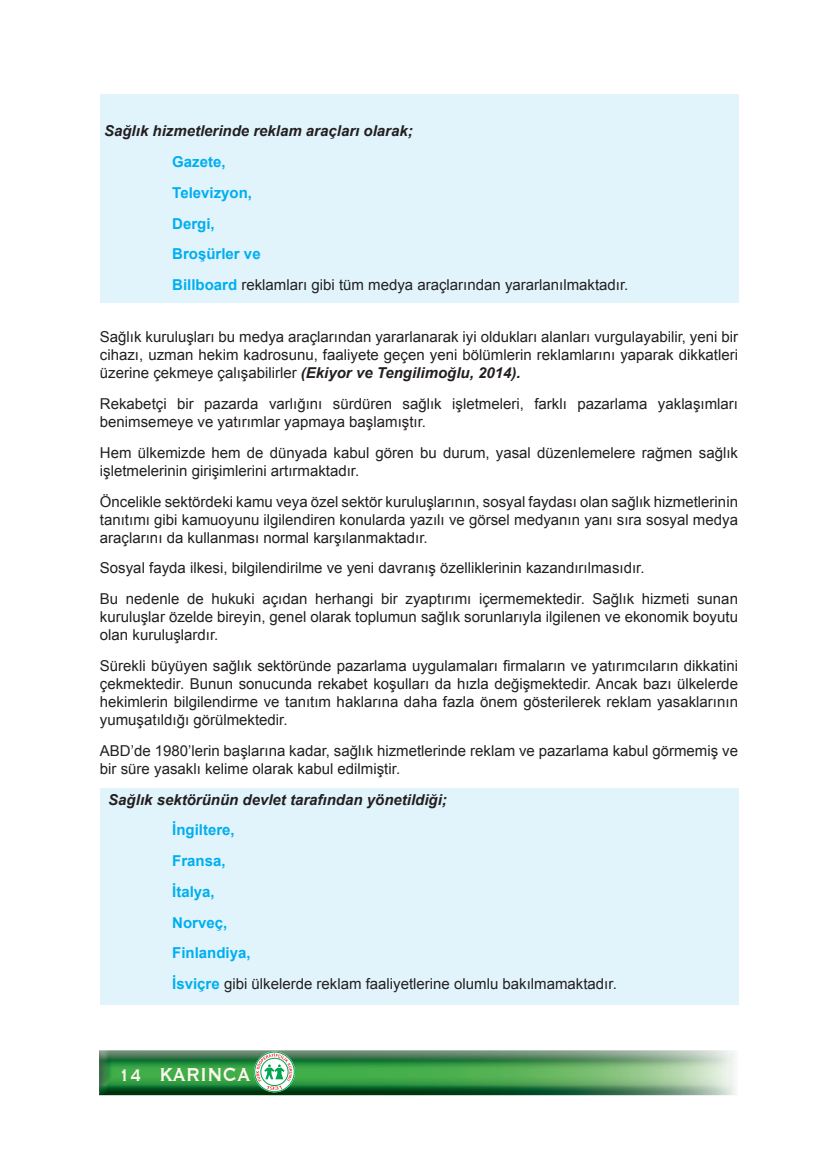
<style>
.page{position:relative;width:838px;height:1170px;background:#fff}
.page>*{position:absolute;margin:0;border:0;box-sizing:border-box;transform-origin:0 0}
.t1{font:700 24.3px "Copperplate Gothic BT";color:#fef7ee;scale:.83 1}
.t2{font:15px/18px "Arial";color:#231f20}
.t3{font:italic 700 15px "Arial";color:#231f20}
.s1{font-weight:700;color:#00aeef}
.s2{font-weight:700;font-style:italic}
.s3{font-size:21.6px}
</style>
<div class="page">
<img style="left:99px;top:1092px;width:639px;height:3px">
<img style="left:99px;top:1050px;width:639px;height:42px">
<svg style="left:254px;top:1051px;width:41px;height:41px"></svg>
<div style="left:254px;top:1051px;width:40px;height:40px;border:1px solid #00a54f;border-radius:50%"></div>
<svg style="left:256px;top:1052px;width:36px;height:37px"></svg>
<div style="left:100px;top:788px;width:638px;height:217px;background:#e1f4fc"></div>
<div style="left:100px;top:95px;width:638px;height:208px;background:#e1f4fc"></div>
<p class="t3" style="left:104px;top:121px;width:310px">Sağlık hizmetlerinde reklam araçları olarak;</p>
<p class="t2" style="left:172px;top:147px;width:457px;line-height:30.8px"><span class="s1">Gazete,<br>Televizyon,<br>Dergi,<br>Broşürler ve<br>Billboard</span> reklamları gibi tüm medya araçlarından yararlanılmaktadır.</p>
<p class="t2" style="left:100px;top:328px;width:639px;text-align:justify">Sağlık kuruluşları bu medya araçlarından yararlanarak iyi oldukları alanları vurgulayabilir, yeni bir cihazı, uzman hekim kadrosunu, faaliyete geçen yeni bölümlerin reklamlarını yaparak dikkatleri üzerine çekmeye çalışabilirler <span class="s2">(Ekiyor ve Tengilimoğlu, 2014).</span></p>
<p class="t2" style="left:100px;top:395px;width:639px">Rekabetçi bir pazarda varlığını sürdüren sağlık işletmeleri, farklı pazarlama yaklaşımları benimsemeye ve yatırımlar yapmaya başlamıştır.</p>
<p class="t2" style="left:100px;top:443px;width:639px">Hem ülkemizde hem de dünyada kabul gören bu durum, yasal düzenlemelere rağmen sağlık işletmelerinin girişimlerini artırmaktadır.</p>
<p class="t2" style="left:100px;top:492px;width:639px;text-align:justify">Öncelikle sektördeki kamu veya özel sektör kuruluşlarının, sosyal faydası olan sağlık hizmetlerinin tanıtımı gibi kamuoyunu ilgilendiren konularda yazılı ve görsel medyanın yanı sıra sosyal medya araçlarını da kullanması normal karşılanmaktadır.</p>
<p class="t2" style="left:100px;top:553px;width:639px;line-height:30.8px">Sosyal fayda ilkesi, bilgilendirilme ve yeni davranış özelliklerinin kazandırılmasıdır.<br>Bu nedenle de hukuki açıdan herhangi bir zyaptırımı içermemektedir. Sağlık hizmeti sunan</p>
<p class="t2" style="left:100px;top:608px;width:639px">kuruluşlar özelde bireyin, genel olarak toplumun sağlık sorunlarıyla ilgilenen ve ekonomik boyutu olan kuruluşlardır.</p>
<p class="t2" style="left:100px;top:656px;width:639px;text-align:justify">Sürekli büyüyen sağlık sektöründe pazarlama uygulamaları firmaların ve yatırımcıların dikkatini çekmektedir. Bunun sonucunda rekabet koşulları da hızla değişmektedir. Ancak bazı ülkelerde hekimlerin bilgilendirme ve tanıtım haklarına daha fazla önem gösterilerek reklam yasaklarının yumuşatıldığı görülmektedir.</p>
<p class="t2" style="left:100px;top:741px;width:639px">ABD’de 1980’lerin başlarına kadar, sağlık hizmetlerinde reklam ve pazarlama kabul görmemiş ve bir süre yasaklı kelime olarak kabul edilmiştir.</p>
<p class="t3" style="left:108px;top:789px;width:340px">Sağlık sektörünün devlet tarafından yönetildiği;</p>
<p class="t2" style="left:172px;top:814px;width:446px;line-height:30.8px"><span class="s1">İngiltere,<br>Fransa,<br>İtalya,<br>Norveç,<br>Finlandiya,<br>İsviçre</span> gibi ülkelerde reklam faaliyetlerine olumlu bakılmamaktadır.</p>
<h1 class="t1" style="left:119px;top:1061px;width:160px"><span class="s3">14</span> KARINCA</h1>
</div>
